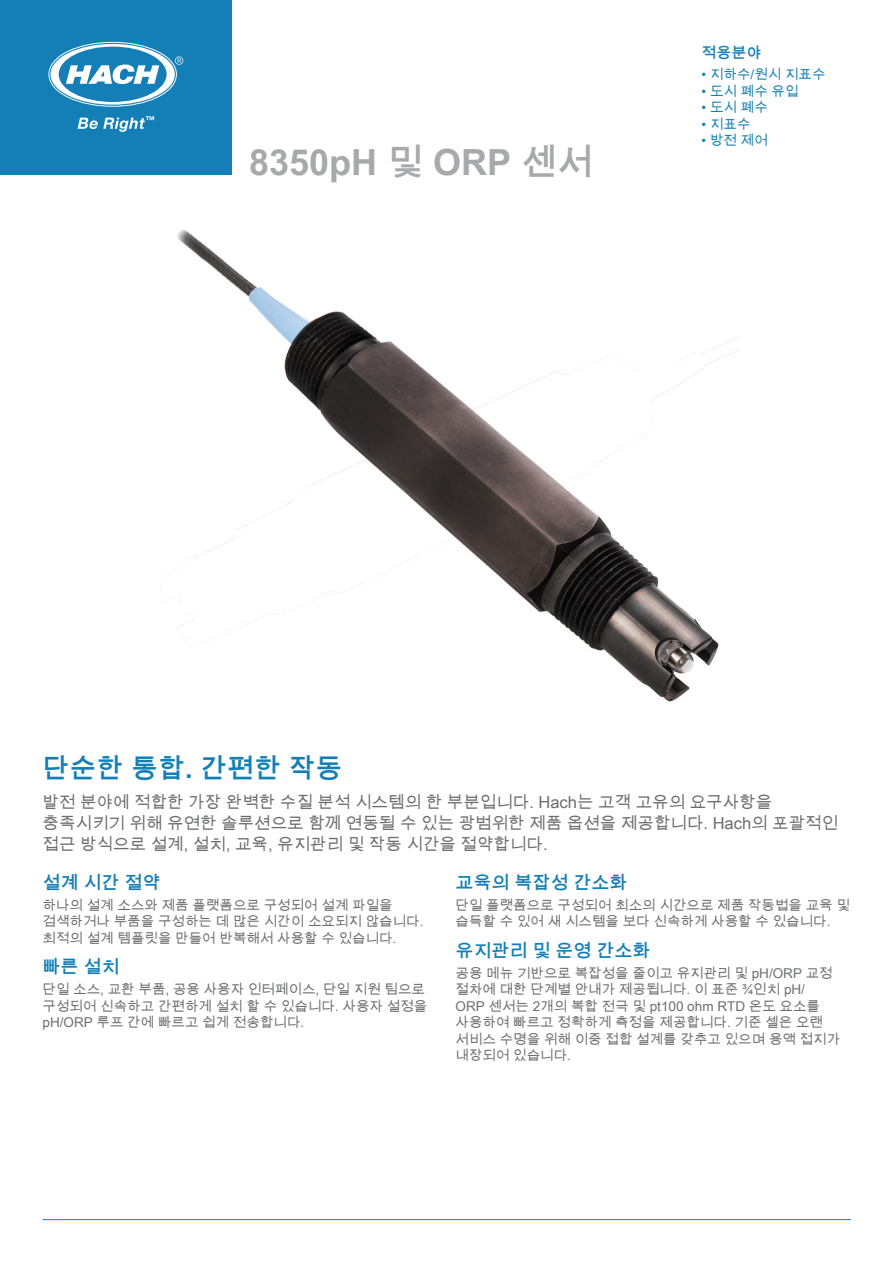
<style>
.page{position:relative;width:893px;height:1263px;background:#fff}
.page>*{position:absolute;margin:0;border:0;box-sizing:border-box;transform-origin:0 0}
.Head_1{font:700 36px "Arial Unicode MS";color:#a8a9ad}
.Head_2_USP{font:700 27px "Arial Unicode MS";color:#147fb7}
.Head_2{font:700 18px "Arial Unicode MS";color:#147fb7}
.Text_1_USP{font:16.5px/21px "Arial Unicode MS";color:#6c6d70}
.Head_3{font:700 15px "Arial Unicode MS";color:#147fb7}
.Text_1_Gray{font:13.5px/16.5px "Arial Unicode MS";color:#6c6d70}
.Text_1_Color{font:13.5px "Arial Unicode MS";color:#147fb7}
</style>
<div class="page">
<div style="left:0;top:0;width:232px;height:175px;background:#147fb7"></div>
<svg style="left:48px;top:42px;width:135px;height:65px"></svg>
<svg style="left:78px;top:116px;width:76px;height:16px"></svg>
<hr style="left:43px;top:1219px;width:808px;height:1px;background:#147fb7">
<img style="left:160px;top:229px;width:580px;height:473px">
<p class="Head_1" style="left:249px;top:136px;width:346px">8350pH 및 ORP 센서</p>
<p class="Head_3" style="left:702px;top:42px;width:61px">적용분야</p>
<p class="Text_1_Color" style="left:702px;top:64px;width:125px">• 지하수/원시 지표수</p>
<p class="Text_1_Color" style="left:702px;top:81px;width:98px">• 도시 폐수 유입</p>
<p class="Text_1_Color" style="left:702px;top:97px;width:68px">• 도시 폐수</p>
<p class="Text_1_Color" style="left:702px;top:114px;width:50px">• 지표수</p>
<p class="Text_1_Color" style="left:702px;top:130px;width:68px">• 방전 제어</p>
<p class="Head_2_USP" style="left:43px;top:749px;width:302px">단순한 통합. 간편한 작동</p>
<p class="Text_1_USP" style="left:43px;top:792px;width:797px">발전 분야에 적합한 가장 완벽한 수질 분석 시스템의 한 부분입니다. Hach는 고객 고유의 요구사항을 충족시키기 위해 유연한 솔루션으로 함께 연동될 수 있는 광범위한 제품 옵션을 제공합니다. Hach의 포괄적인 접근 방식으로 설계, 설치, 교육, 유지관리 및 작동 시간을 절약합니다.</p>
<p class="Head_2" style="left:43px;top:869px;width:120px">설계 시간 절약</p>
<p class="Text_1_Gray" style="left:43px;top:897px;width:383px">하나의 설계 소스와 제품 플랫폼으로 구성되어 설계 파일을 검색하거나 부품을 구성하는 데 많은 시간이 소요되지 않습니다. 최적의 설계 템플릿을 만들어 반복해서 사용할 수 있습니다.</p>
<p class="Head_2" style="left:43px;top:953px;width:79px">빠른 설치</p>
<p class="Text_1_Gray" style="left:43px;top:981px;width:386px">단일 소스, 교환 부품, 공용 사용자 인터페이스, 단일 지원 팀으로 구성되어 신속하고 간편하게 설치 할 수 있습니다. 사용자 설정을 pH/ORP 루프 간에 빠르고 쉽게 전송합니다.</p>
<p class="Head_2" style="left:455px;top:869px;width:174px">교육의 복잡성 간소화</p>
<p class="Text_1_Gray" style="left:455px;top:897px;width:396px">단일 플랫폼으로 구성되어 최소의 시간으로 제품 작동법을 교육 및 습득할 수 있어 새 시스템을 보다 신속하게 사용할 수 있습니다.</p>
<p class="Head_2" style="left:455px;top:937px;width:197px">유지관리 및 운영 간소화</p>
<p class="Text_1_Gray" style="left:455px;top:964px;width:386px">공용 메뉴 기반으로 복잡성을 줄이고 유지관리 및 pH/ORP 교정 절차에 대한 단계별 안내가 제공됩니다. 이 표준 ¾인치 pH/<br>ORP 센서는 2개의 복합 전극 및 pt100 ohm RTD 온도 요소를 사용하여 빠르고 정확하게 측정을 제공합니다. 기준 셀은 오랜 서비스 수명을 위해 이중 접합 설계를 갖추고 있으며 용액 접지가 내장되어 있습니다.</p>
</div>
